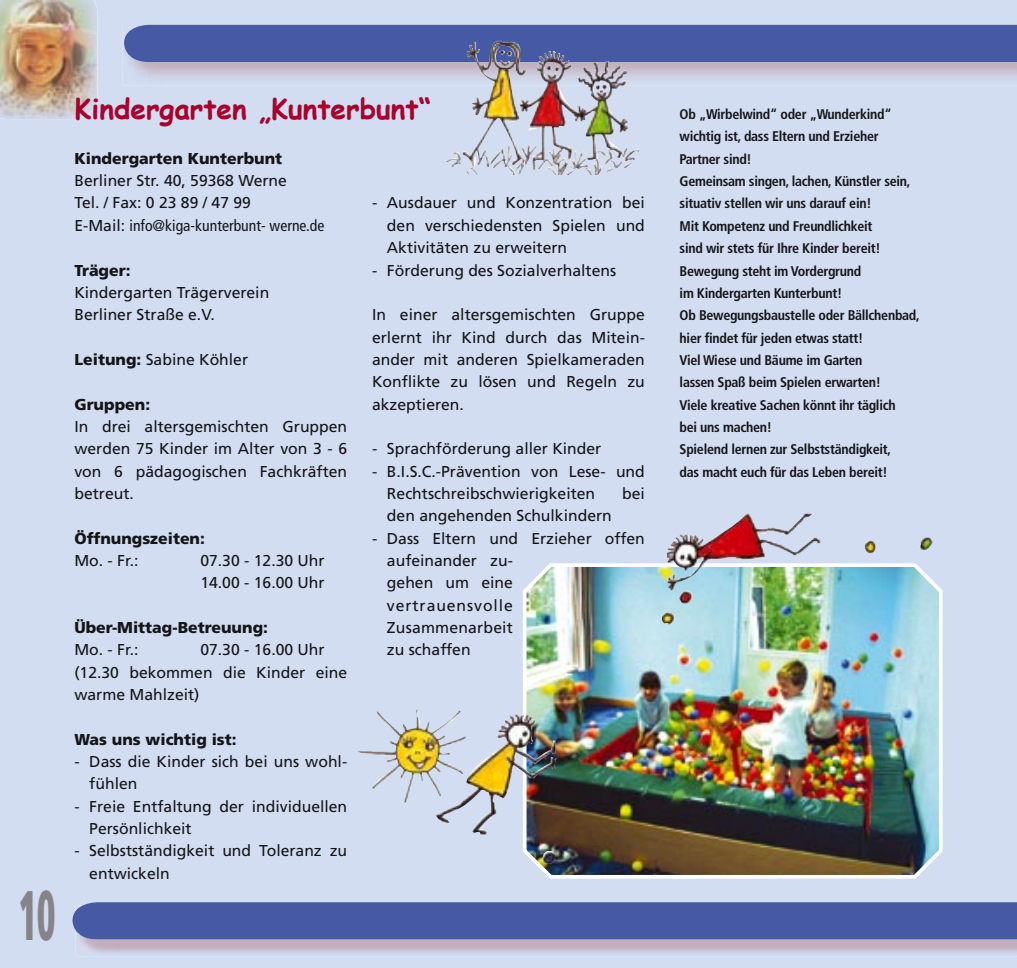
<style>
.page{position:relative;width:1017px;height:968px;background:#fff}
.page>*{position:absolute;margin:0;border:0;box-sizing:border-box;transform-origin:0 0}
.t1{font:900 condensed 70px "Frutiger";color:#858489;scale:.5 1}
.t2{font:700 28px "Comic Sans MS";color:#a7002d}
.t3{font:15.75px/22.4px "Frutiger";color:#151518}
.t4{font:900 15.75px "Frutiger";color:#151518}
.t5{font:700 condensed 14px/22.4px "Frutiger";letter-spacing:-.02em;color:#151518}
.s1{font-stretch:condensed}
.s2{font-weight:900}
</style>
<div class="page">
<div style="left:0;top:0;width:1017px;height:967px;background:#d3ddf1"></div>
<img style="left:0;top:0;width:98px;height:119px">
<img style="left:76px;top:939px;width:941px;height:17px">
<div style="left:72px;top:902px;width:945px;height:37px;background:#4659a4"></div>
<img style="left:122px;top:23px;width:895px;height:62px">
<div style="left:124px;top:25px;width:893px;height:37px;background:#4659a4"></div>
<img style="left:523px;top:563px;width:420px;height:315px">
<img style="left:463px;top:41px;width:109px;height:133px">
<img style="left:662px;top:513px;width:271px;height:111px">
<img style="left:357px;top:709px;width:110px;height:93px">
<img style="left:436px;top:713px;width:137px;height:165px">
<h1 class="t1" style="left:19px;top:873px;width:74px">10</h1>
<h2 class="t2" style="left:74px;top:88px;width:358px">Kindergarten „Kunterbunt“</h2>
<p class="t4" style="left:74px;top:149px;width:209px">Kin der gar ten Kunterbunt</p>
<p class="t3" style="left:74px;top:169px;width:251px">Berliner Str. 40, 59368 Werne<br>Tel. / Fax: 0 23 89 / 47 99<br>E-Mail: <span class="s1">info@kiga-kunterbunt- werne.de</span></p>
<p class="t4" style="left:74px;top:260px;width:58px">Träger:</p>
<p class="t3" style="left:74px;top:281px;width:196px">Kindergarten Trägerverein<br>Berliner Straße e.V.</p>
<p class="t3" style="left:74px;top:348px;width:175px"><span class="s2">Leitung:</span> Sabine Köhler</p>
<p class="t4" style="left:74px;top:394px;width:77px">Gruppen:</p>
<p class="t3" style="left:74px;top:415px;width:274px;text-align:justify">In drei altersgemischten Grup pen werden 75 Kinder im Alter von 3 - 6 von 6 päd ago gi schen Fachkräften betreut.</p>
<p class="t4" style="left:74px;top:528px;width:132px">Öffnungszeiten:</p>
<p class="t3" style="left:74px;top:549px;width:66px">Mo. - Fr.:</p>
<p class="t3" style="left:200px;top:549px;width:126px">07.30 - 12.30 Uhr<br>14.00 - 16.00 Uhr</p>
<p class="t4" style="left:74px;top:617px;width:195px">Über-Mittag-Betreuung:</p>
<p class="t3" style="left:74px;top:638px;width:66px">Mo. - Fr.:</p>
<p class="t3" style="left:387px;top:192px;width:259px;text-align:justify;text-indent:-15px">- Ausdauer und Konzentration bei den verschiedensten Spielen und Aktivitäten zu erweitern</p>
<p class="t3" style="left:372px;top:259px;width:246px">- Förderung des Sozialverhaltens</p>
<p class="t3" style="left:372px;top:303px;width:274px;text-align:justify">In einer altersgemischten Grup pe erlernt ihr Kind durch das Mit ein - an der mit anderen Spiel ka me ra den Konflikte zu lösen und Regeln zu ak zep tie ren.</p>
<p class="t3" style="left:372px;top:437px;width:231px">- Sprachförderung aller Kinder</p>
<p class="t3" style="left:387px;top:459px;width:259px;text-indent:-15px">- B.I.S.C.-Prävention von Lese- und<br>Rechtschreib schwierigkeiten</p>
<p class="t3" style="left:622px;top:482px;width:24px">bei</p>
<p class="t3" style="left:387px;top:504px;width:226px">den angehenden Schulkindern</p>
<p class="t3" style="left:387px;top:526px;width:259px;text-indent:-15px">- Dass El tern und Erzieher of fen aufeinander zu-<br>gehen um eine<br>vertrauensvolle<br>Zusammenarbeit<br>zu schaf fen</p>
<p class="t3" style="left:74px;top:638px;width:274px;text-indent:126px">07.30 - 16.00 Uhr (12.30 bekommen die Kinder eine warme Mahlzeit)</p>
<p class="t4" style="left:74px;top:729px;width:164px">Was uns wichtig ist:</p>
<p class="t3" style="left:89px;top:750px;width:259px;text-indent:-15px">- Dass die Kinder sich bei uns wohl&shy;fühlen</p>
<p class="t3" style="left:89px;top:794px;width:259px;text-indent:-15px">- Freie Entfaltung der individuellen<br>Persönlichkeit</p>
<p class="t3" style="left:89px;top:839px;width:259px;text-indent:-15px">- Selbstständigkeit und To le ranz zu entwickeln</p>
<p class="t5" style="left:680px;top:103px;width:242px">Ob „Wirbelwind“ oder „Wunderkind“ wichtig ist, dass Eltern und Er zie her Partner sind!<br>Gemeinsam singen, lachen, Künst ler sein, situativ stellen wir uns darauf ein!<br>Mit Kompetenz und Freundlichkeit<br>sind wir stets für Ihre Kinder be reit!<br>Bewegung steht im Vor der grund<br>im Kindergarten Kun ter bunt!<br>Ob Bewegungsbaustelle oder Bällchenbad, hier findet für jeden etwas statt!<br>Viel Wiese und Bäume im Gar ten<br>lassen Spaß beim Spie len er war ten!<br>Viele kreative Sachen könnt ihr täglich<br>bei uns ma chen!<br>Spielend lernen zur Selbstständigkeit,<br>das macht euch für das Leben be reit!</p>
</div>
